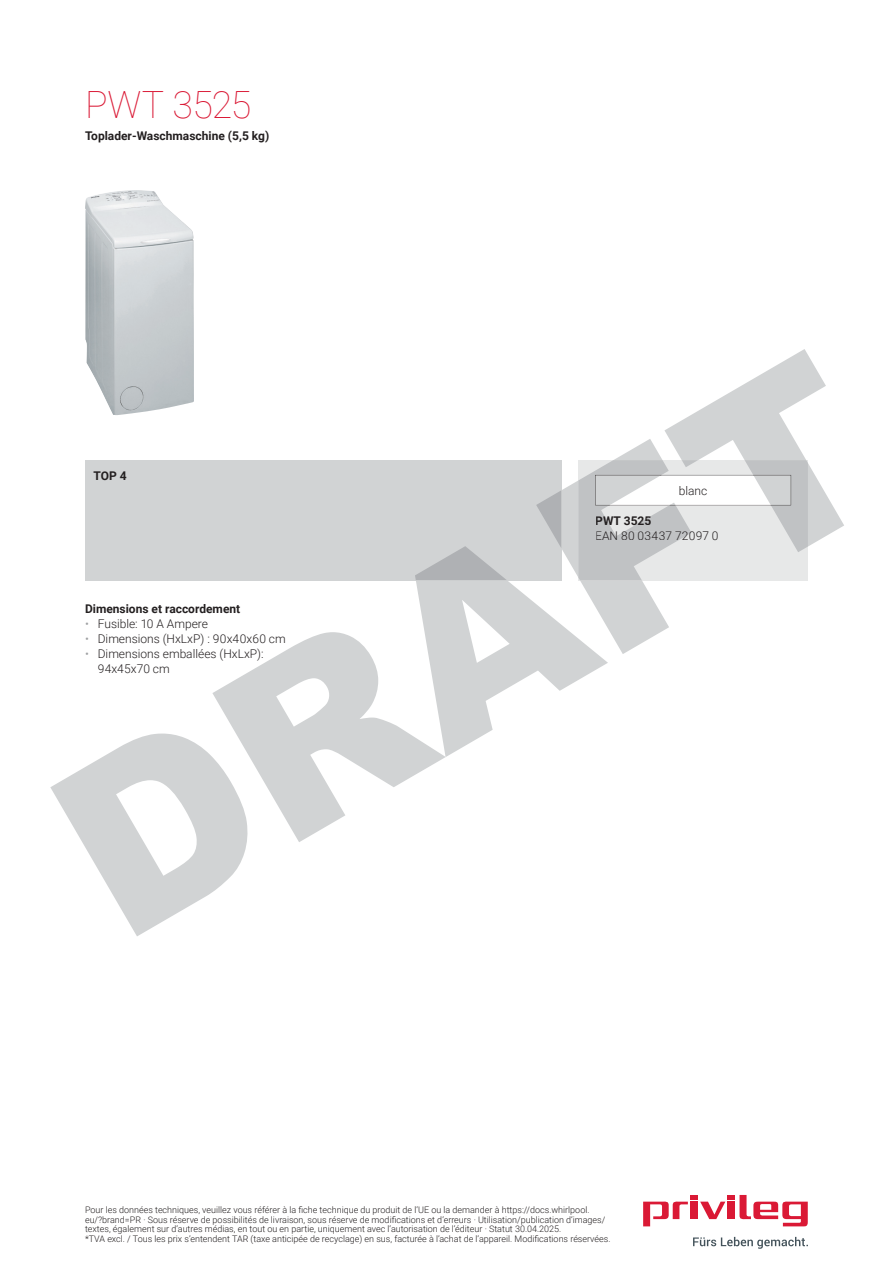
<style>
.page{position:relative;width:893px;height:1263px;background:#fff}
.page>*{position:absolute;margin:0;border:0;box-sizing:border-box;transform-origin:0 0}
.t1{font:100 37.5px "Roboto";letter-spacing:-.015em;color:#da1935}
.t2{font:300 12px/15px "Roboto";color:#231f20}
.t3{font:700 12px "Roboto";color:#231f20}
.t4{font:300 9px/9.8px "Roboto";color:#231f20}
.s1{color:#9ea0a2}
</style>
<div class="page">
<svg style="left:643px;top:1195px;width:165px;height:31px"></svg>
<div style="left:728px;top:1201px;width:7px;height:18px;background:#da1935"></div>
<div style="left:691px;top:1201px;width:7px;height:18px;background:#da1935"></div>
<svg style="left:693px;top:1237px;width:115px;height:12px"></svg>
<img style="left:85px;top:190px;width:109px;height:225px">
<div style="left:85px;top:460px;width:476px;height:120px;background:#d1d3d4"></div>
<svg style="left:50px;top:733px;width:197px;height:203px"></svg>
<svg style="left:212px;top:632px;width:233px;height:210px;fill:#d3d5d6"></svg>
<svg style="left:415px;top:349px;width:429px;height:408px"></svg>
<h1 class="t1" style="left:85px;top:78px;width:168px">PWT 3525</h1>
<h2 class="t3" style="left:85px;top:128px;width:186px">Toplader-Waschmaschine (5,5 kg)</h2>
<h2 class="t3" style="left:94px;top:467px;width:35px">TOP 4</h2>
<h2 class="t3" style="left:85px;top:600px;width:157px">Dimensions et raccordement</h2>
<h2 class="t2" style="left:85px;top:616px;width:125px"><span class="s1">•</span> Fusible: 10 A Ampere</h2>
<h2 class="t2" style="left:85px;top:631px;width:202px"><span class="s1">•</span> Dimensions (HxLxP) : 90x40x60 cm</h2>
<h2 class="t2" style="left:98px;top:646px;width:167px;text-indent:-13px"><span class="s1">•</span> Dimensions emballées (HxLxP):<br>94x45x70 cm</h2>
<h2 class="t2" style="left:679px;top:482px;width:30px">blanc</h2>
<h2 class="t3" style="left:595px;top:512px;width:58px">PWT 3525</h2>
<h2 class="t2" style="left:595px;top:528px;width:125px">EAN 80 03437 72097 0</h2>
<p class="t4" style="left:85px;top:1204px;width:527px">Pour les données techniques, veuillez vous référer à la fiche technique du produit de l‘UE ou la demander à https://docs.whirlpool. eu/?brand=PR · Sous réserve de possibilités de livraison, sous réserve de modifications et d‘erreurs · Utilisation/publication d‘images/ textes, également sur d‘autres médias, en tout ou en partie, uniquement avec l‘autorisation de l‘éditeur · Statut 30.04.2025.<br>*TVA excl. / Tous les prix s’entendent TAR (taxe anticipée de recyclage) en sus, facturée à l’achat de l’appareil. Modifications réservées.</p>
</div>
